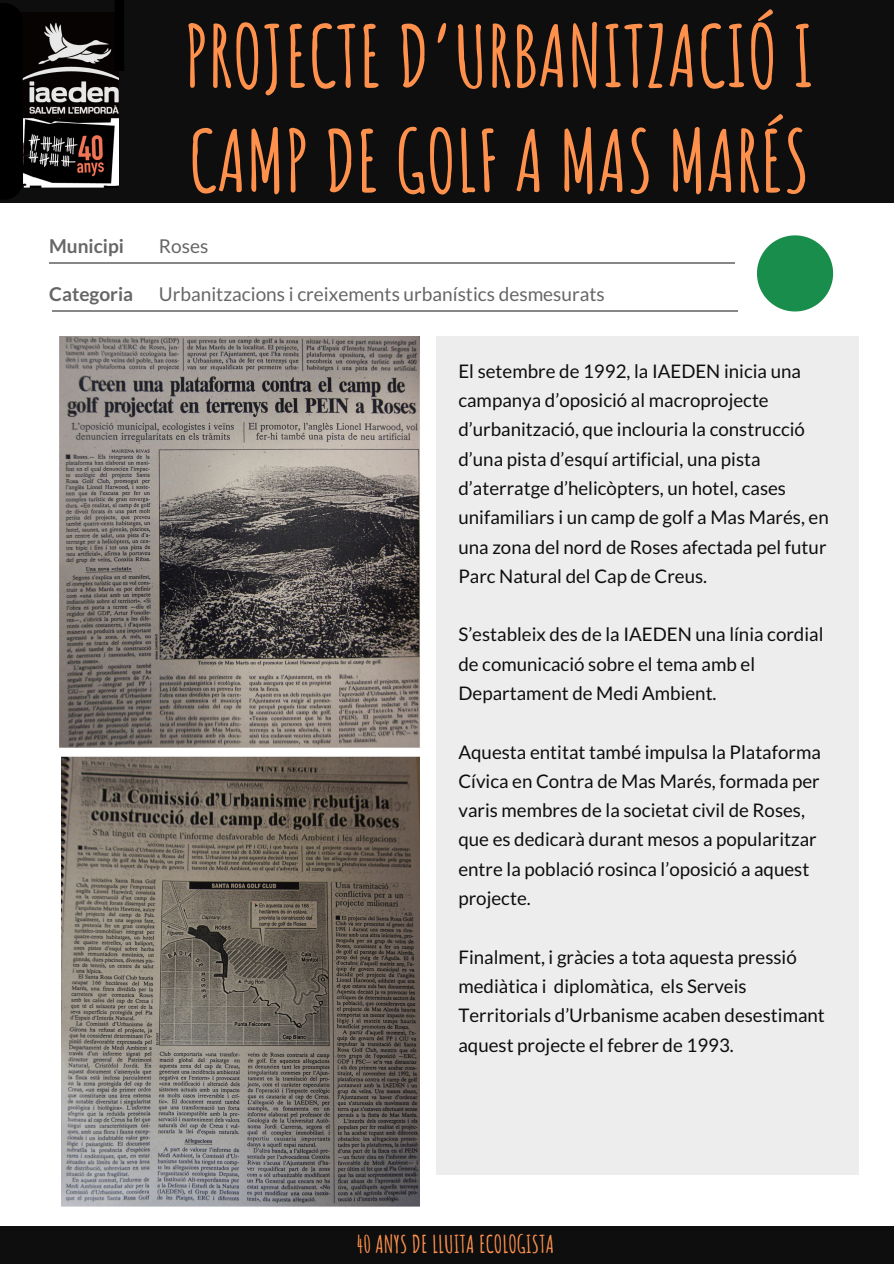
<style>
.page{position:relative;width:894px;height:1264px;background:#fff}
.page>*{position:absolute;margin:0;border:0;box-sizing:border-box;transform-origin:0 0}
.t1{font:700 84px/104.7px "Amatic SC";color:#ff914d}
.t2{font:700 24px "Amatic SC";color:#ff914d}
.t3{font:19.05px "Lato";color:#666}
.t4{font:700 19.05px "Lato";color:#666}
.t5{font:18.75px/29.2px "Lato";color:#0e0e0e}
</style>
<div class="page">
<div style="left:436px;top:336px;width:422px;height:838px;background:#ededed"></div>
<div style="left:0;top:1225px;width:893px;height:38px;background:#0e0e0e"></div>
<hr style="left:49px;top:262px;width:685px;height:1px;background:#0e0e0e">
<svg style="left:757px;top:235px;width:75px;height:76px"></svg>
<div style="left:0;top:0;width:893px;height:203px;background:#0e0e0e"></div>
<img style="left:23px;top:13px;width:96px;height:174px">
<div style="left:0;top:3px;width:23px;height:197px;background:#000"></div>
<svg style="left:115px;top:0;width:9px;height:71px"></svg>
<hr style="left:52px;top:310px;width:685px;height:1px;background:#0e0e0e">
<img style="left:59px;top:336px;width:361px;height:411px">
<img style="left:61px;top:756px;width:359px;height:451px">
<p class="t4" style="left:49px;top:234px;width:76px">Municipi</p>
<p class="t4" style="left:49px;top:282px;width:85px">Categoria</p>
<h1 class="t1" style="left:184px;top:3px;width:631px">PROJECTE D’URBANITZACIÓ I<br>CAMP DE GOLF A MAS MARÉS</h1>
<p class="t3" style="left:159px;top:234px;width:51px">Roses</p>
<p class="t3" style="left:159px;top:282px;width:447px">Urbanitzacions i creixements urbanístics desmesurats</p>
<p class="t5" style="left:458px;top:356px;width:372px">El setembre de 1992, la IAEDEN inicia una campanya d’oposició al macroprojecte d’urbanització, que inclouria la construcció d’una pista d’esquí artificial, una pista d’aterratge d’helicòpters, un hotel, cases unifamiliars i un camp de golf a Mas Marés, en una zona del nord de Roses afectada pel futur Parc Natural del Cap de Creus.</p>
<p class="t5" style="left:458px;top:619px;width:366px">S’estableix des de la IAEDEN una línia cordial de comunicació sobre el tema amb el<br>Departament de Medi Ambient.</p>
<p class="t5" style="left:458px;top:736px;width:364px">Aquesta entitat també impulsa la Plataforma Cívica en Contra de Mas Marés, formada per varis membres de la societat civil de Roses, que es dedicarà durant mesos a popularitzar entre la població rosinca l’oposició a aquest projecte.</p>
<p class="t5" style="left:458px;top:941px;width:368px">Finalment, i gràcies a tota aquesta pressió mediàtica i diplomàtica, els Serveis Territorials d’Urbanisme acaben desestimant aquest projecte el febrer de 1993.</p>
<p class="t2" style="left:356px;top:1228px;width:199px">40 ANYS DE LLUITA ECOLOGISTA</p>
</div>
